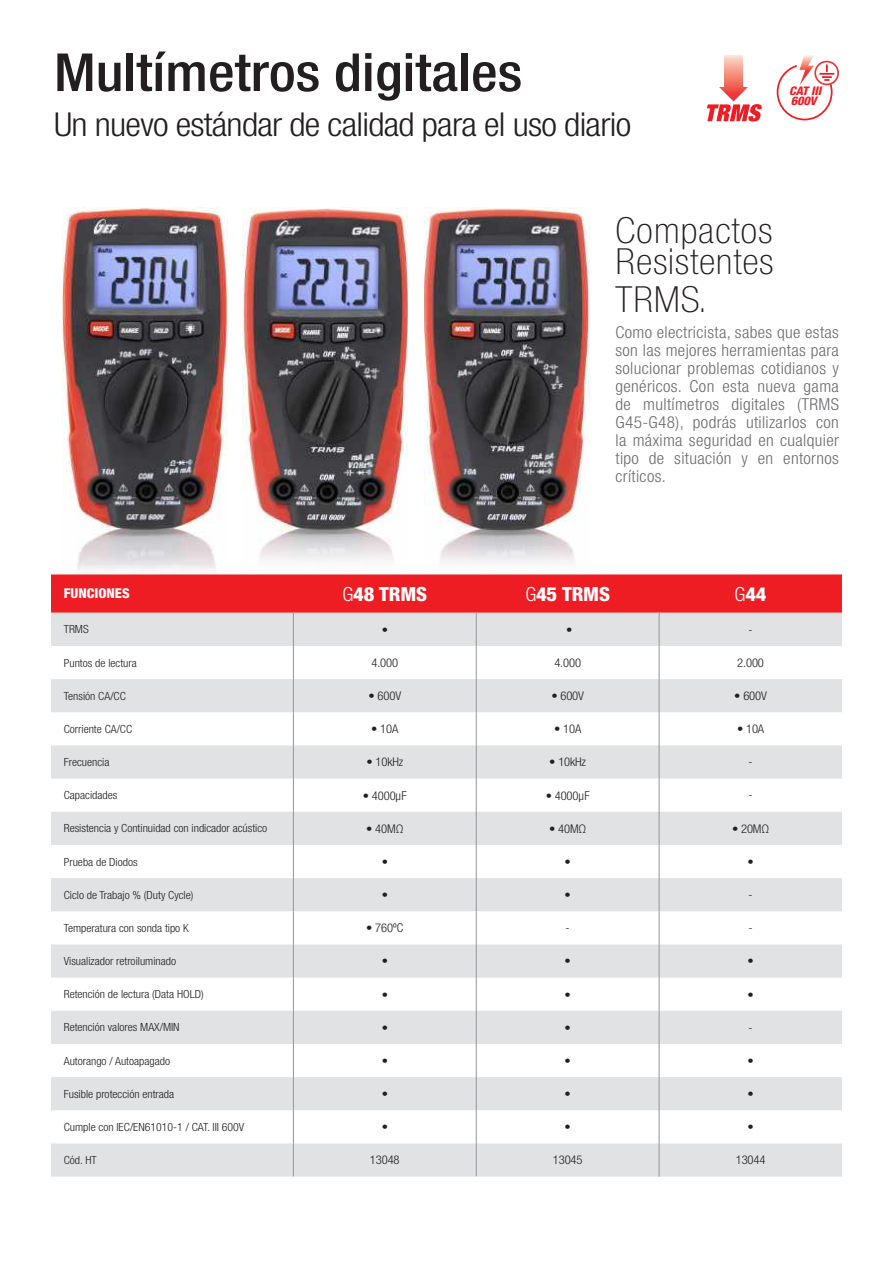
<style>
.page{position:relative;width:893px;height:1263px;background:#fff}
.page>*{position:absolute;margin:0;border:0;box-sizing:border-box;transform-origin:0 0}
.t1{font:500 condensed 52.5px "Helvetica Neue LT Std";color:#231f20;scale:1.1 1}
.t2{font:100 condensed 36px/31.5px "Helvetica Neue LT Std";letter-spacing:.025em;color:#231f20;scale:1.1 1}
.t3{font:300 condensed 33px "Helvetica Neue LT Std";letter-spacing:-.02em;color:#231f20;scale:1.1 1}
.t4{font:800 condensed 19.5px "Helvetica Neue LT Std";letter-spacing:-.01em;color:#fff;scale:1.05 1}
.t5{font:300 condensed 16.5px/18px "Helvetica Neue LT Std";letter-spacing:.02em;color:#6c6d70;text-align:justify;scale:1.05 1}
.t6{font:800 condensed 13.5px "Helvetica Neue LT Std";color:#fff;scale:1.05 1}
.t7{font:300 condensed 12px "Helvetica Neue LT Std";letter-spacing:-.01em;color:#231f20;scale:1.05 1}
.t8{font:italic 800 condensed 11.85px/9.9px "Helvetica Neue LT Std";letter-spacing:-.01em;color:#ee1d23;scale:1.05 1}
.t9{font:300 condensed 11.25px "Helvetica Neue LT Std";color:#231f20;scale:1.05 1}
.s1{font-weight:300}
.s2{font-size:12.3px}
</style>
<div class="page">
<img style="left:243px;top:208px;width:164px;height:352px">
<img style="left:62px;top:208px;width:165px;height:363px">
<img style="left:425px;top:208px;width:164px;height:355px">
<div style="left:51px;top:574px;width:791px;height:39px;background:#ee1d23"></div>
<svg style="left:51px;top:613px;width:791px;height:563px;fill:#e1e2e4"></svg>
<hr style="left:293px;top:613px;width:1px;height:33px;background:#939598">
<hr style="left:476px;top:613px;width:1px;height:33px;background:#939598">
<hr style="left:293px;top:646px;width:1px;height:33px;background:#939598">
<hr style="left:476px;top:646px;width:1px;height:33px;background:#939598">
<hr style="left:293px;top:679px;width:1px;height:33px;background:#939598">
<hr style="left:476px;top:679px;width:1px;height:33px;background:#939598">
<hr style="left:293px;top:712px;width:1px;height:33px;background:#939598">
<hr style="left:476px;top:712px;width:1px;height:33px;background:#939598">
<hr style="left:293px;top:745px;width:1px;height:34px;background:#939598">
<hr style="left:476px;top:745px;width:1px;height:34px;background:#939598">
<hr style="left:293px;top:779px;width:1px;height:33px;background:#939598">
<hr style="left:476px;top:779px;width:1px;height:33px;background:#939598">
<hr style="left:293px;top:812px;width:1px;height:33px;background:#939598">
<hr style="left:476px;top:812px;width:1px;height:33px;background:#939598">
<hr style="left:293px;top:845px;width:1px;height:33px;background:#939598">
<hr style="left:476px;top:845px;width:1px;height:33px;background:#939598">
<hr style="left:293px;top:878px;width:1px;height:33px;background:#939598">
<hr style="left:476px;top:878px;width:1px;height:33px;background:#939598">
<hr style="left:293px;top:911px;width:1px;height:33px;background:#939598">
<hr style="left:476px;top:911px;width:1px;height:33px;background:#939598">
<hr style="left:293px;top:944px;width:1px;height:34px;background:#939598">
<hr style="left:476px;top:944px;width:1px;height:34px;background:#939598">
<hr style="left:293px;top:978px;width:1px;height:33px;background:#939598">
<hr style="left:476px;top:978px;width:1px;height:33px;background:#939598">
<hr style="left:293px;top:1011px;width:1px;height:33px;background:#939598">
<hr style="left:476px;top:1011px;width:1px;height:33px;background:#939598">
<hr style="left:293px;top:1044px;width:1px;height:33px;background:#939598">
<hr style="left:476px;top:1044px;width:1px;height:33px;background:#939598">
<hr style="left:293px;top:1077px;width:1px;height:33px;background:#939598">
<hr style="left:476px;top:1077px;width:1px;height:33px;background:#939598">
<hr style="left:293px;top:1110px;width:1px;height:33px;background:#939598">
<hr style="left:476px;top:1110px;width:1px;height:33px;background:#939598">
<hr style="left:293px;top:1143px;width:1px;height:33px;background:#939598">
<hr style="left:476px;top:1143px;width:1px;height:33px;background:#939598">
<hr style="left:659px;top:613px;width:1px;height:33px;background:#939598">
<hr style="left:659px;top:646px;width:1px;height:33px;background:#939598">
<hr style="left:659px;top:679px;width:1px;height:33px;background:#939598">
<hr style="left:659px;top:712px;width:1px;height:33px;background:#939598">
<hr style="left:659px;top:745px;width:1px;height:34px;background:#939598">
<hr style="left:659px;top:779px;width:1px;height:33px;background:#939598">
<hr style="left:659px;top:812px;width:1px;height:33px;background:#939598">
<hr style="left:659px;top:845px;width:1px;height:33px;background:#939598">
<hr style="left:659px;top:878px;width:1px;height:33px;background:#939598">
<hr style="left:659px;top:911px;width:1px;height:33px;background:#939598">
<hr style="left:659px;top:944px;width:1px;height:34px;background:#939598">
<hr style="left:659px;top:978px;width:1px;height:33px;background:#939598">
<hr style="left:659px;top:1011px;width:1px;height:33px;background:#939598">
<hr style="left:659px;top:1044px;width:1px;height:33px;background:#939598">
<hr style="left:659px;top:1077px;width:1px;height:33px;background:#939598">
<hr style="left:659px;top:1110px;width:1px;height:33px;background:#939598">
<hr style="left:659px;top:1143px;width:1px;height:33px;background:#939598">
<div style="left:814px;top:61px;width:25px;height:24px;border:2px solid #ee3439;border-radius:50%"></div>
<svg style="left:777px;top:55px;width:57px;height:65px"></svg>
<svg style="left:707px;top:55px;width:55px;height:67px"></svg>
<h1 class="t1" style="left:54px;top:41px;width:427px">Multímetros digitales</h1>
<h3 class="t3" style="left:54px;top:105px;width:526px">Un nuevo estándar de calidad para el uso diario</h3>
<p class="t8" style="left:789px;top:86px;width:32px">CAT III<br>600V</p>
<h2 class="t2" style="left:615px;top:214px;width:145px">Compactos<br>Resistentes</h2>
<h2 class="t2" style="left:615px;top:283px;width:85px">TRMS.</h2>
<p class="t5" style="left:615px;top:323px;width:214px">Como electricista, sabes que estas son las mejores herramientas para solucionar problemas cotidianos y genéricos. Con esta nueva gama de multímetros digitales (TRMS G45-G48), podrás utilizarlos con la máxima seguridad en cualquier tipo de situación y en entornos críticos.</p>
<p class="t6" style="left:64px;top:585px;width:64px">FUNCIONES</p>
<h3 class="t4" style="left:342px;top:582px;width:82px"><span class="s1">G</span>48 TRMS</h3>
<h3 class="t4" style="left:525px;top:582px;width:82px"><span class="s1">G</span>45 TRMS</h3>
<h3 class="t4" style="left:735px;top:582px;width:32px"><span class="s1">G</span>44</h3>
<p class="t9" style="left:64px;top:623px;width:25px">TRMS</p>
<p class="t7" style="left:382px;top:622px;width:8px">•</p>
<p class="t7" style="left:566px;top:622px;width:8px">•</p>
<p class="t7" style="left:748px;top:622px;width:5px">-</p>
<p class="t9" style="left:64px;top:656px;width:71px">Puntos de lectura</p>
<p class="t7" style="left:371px;top:656px;width:27px">4.000</p>
<p class="t7" style="left:554px;top:656px;width:27px">4.000</p>
<p class="t7" style="left:737px;top:656px;width:27px">2.000</p>
<p class="t9" style="left:64px;top:689px;width:61px">Tensión CA/CC</p>
<p class="t7" style="left:368px;top:689px;width:33px">• 600V</p>
<p class="t7" style="left:551px;top:689px;width:33px">• 600V</p>
<p class="t7" style="left:734px;top:689px;width:33px">• 600V</p>
<p class="t9" style="left:64px;top:722px;width:67px">Corriente CA/CC</p>
<p class="t7" style="left:371px;top:722px;width:27px">• 10A</p>
<p class="t7" style="left:554px;top:722px;width:27px">• 10A</p>
<p class="t7" style="left:737px;top:722px;width:27px">• 10A</p>
<p class="t9" style="left:64px;top:756px;width:45px">Frecuencia</p>
<p class="t7" style="left:366px;top:755px;width:37px">• 10kHz</p>
<p class="t7" style="left:549px;top:755px;width:37px">• 10kHz</p>
<p class="t7" style="left:748px;top:755px;width:5px">-</p>
<p class="t9" style="left:64px;top:789px;width:53px">Capacidades</p>
<p class="t7" style="left:363px;top:788px;width:43px">• 4000<span class="s2">µF</span></p>
<p class="t7" style="left:546px;top:788px;width:43px">• 4000<span class="s2">µF</span></p>
<p class="t7" style="left:748px;top:788px;width:5px">-</p>
<p class="t9" style="left:64px;top:822px;width:195px">Resistencia y Continuidad con indicador acústico</p>
<p class="t7" style="left:366px;top:822px;width:37px">• 40M<span class="s2">Ω</span></p>
<p class="t7" style="left:549px;top:822px;width:37px">• 40M<span class="s2">Ω</span></p>
<p class="t7" style="left:732px;top:822px;width:37px">• 20M<span class="s2">Ω</span></p>
<p class="t9" style="left:64px;top:855px;width:72px">Prueba de Diodos</p>
<p class="t7" style="left:382px;top:855px;width:8px">•</p>
<p class="t7" style="left:564px;top:855px;width:8px">•</p>
<p class="t7" style="left:747px;top:855px;width:8px">•</p>
<p class="t9" style="left:64px;top:888px;width:125px">Ciclo de Trabajo % (Duty Cycle)</p>
<p class="t7" style="left:382px;top:888px;width:8px">•</p>
<p class="t7" style="left:564px;top:888px;width:8px">•</p>
<p class="t7" style="left:748px;top:888px;width:5px">-</p>
<p class="t9" style="left:64px;top:921px;width:121px">Temperatura con sonda tipo K</p>
<p class="t7" style="left:366px;top:921px;width:37px">• 760<span class="s2">ºC</span></p>
<p class="t7" style="left:566px;top:921px;width:5px">-</p>
<p class="t7" style="left:748px;top:921px;width:5px">-</p>
<p class="t9" style="left:64px;top:955px;width:108px">Visualizador retroiluminado</p>
<p class="t7" style="left:382px;top:954px;width:8px">•</p>
<p class="t7" style="left:564px;top:954px;width:8px">•</p>
<p class="t7" style="left:747px;top:954px;width:8px">•</p>
<p class="t9" style="left:64px;top:988px;width:135px">Retención de lectura (Data HOLD)</p>
<p class="t7" style="left:382px;top:987px;width:8px">•</p>
<p class="t7" style="left:564px;top:987px;width:8px">•</p>
<p class="t7" style="left:747px;top:987px;width:8px">•</p>
<p class="t9" style="left:64px;top:1021px;width:112px">Retención valores MAX/MIN</p>
<p class="t7" style="left:382px;top:1020px;width:8px">•</p>
<p class="t7" style="left:564px;top:1020px;width:8px">•</p>
<p class="t7" style="left:748px;top:1020px;width:5px">-</p>
<p class="t9" style="left:64px;top:1054px;width:103px">Autorango / Autoapagado</p>
<p class="t7" style="left:382px;top:1054px;width:8px">•</p>
<p class="t7" style="left:564px;top:1054px;width:8px">•</p>
<p class="t7" style="left:747px;top:1054px;width:8px">•</p>
<p class="t9" style="left:64px;top:1087px;width:107px">Fusible protección entrada</p>
<p class="t7" style="left:382px;top:1087px;width:8px">•</p>
<p class="t7" style="left:564px;top:1087px;width:8px">•</p>
<p class="t7" style="left:747px;top:1087px;width:8px">•</p>
<p class="t9" style="left:64px;top:1120px;width:174px">Cumple con IEC/EN61010-1 / CAT. III 600V</p>
<p class="t7" style="left:382px;top:1120px;width:8px">•</p>
<p class="t7" style="left:564px;top:1120px;width:8px">•</p>
<p class="t7" style="left:747px;top:1120px;width:8px">•</p>
<p class="t9" style="left:64px;top:1154px;width:33px">Cód. HT</p>
<p class="t7" style="left:370px;top:1153px;width:30px">13048</p>
<p class="t7" style="left:553px;top:1153px;width:30px">13045</p>
<p class="t7" style="left:736px;top:1153px;width:30px">13044</p>
</div>
